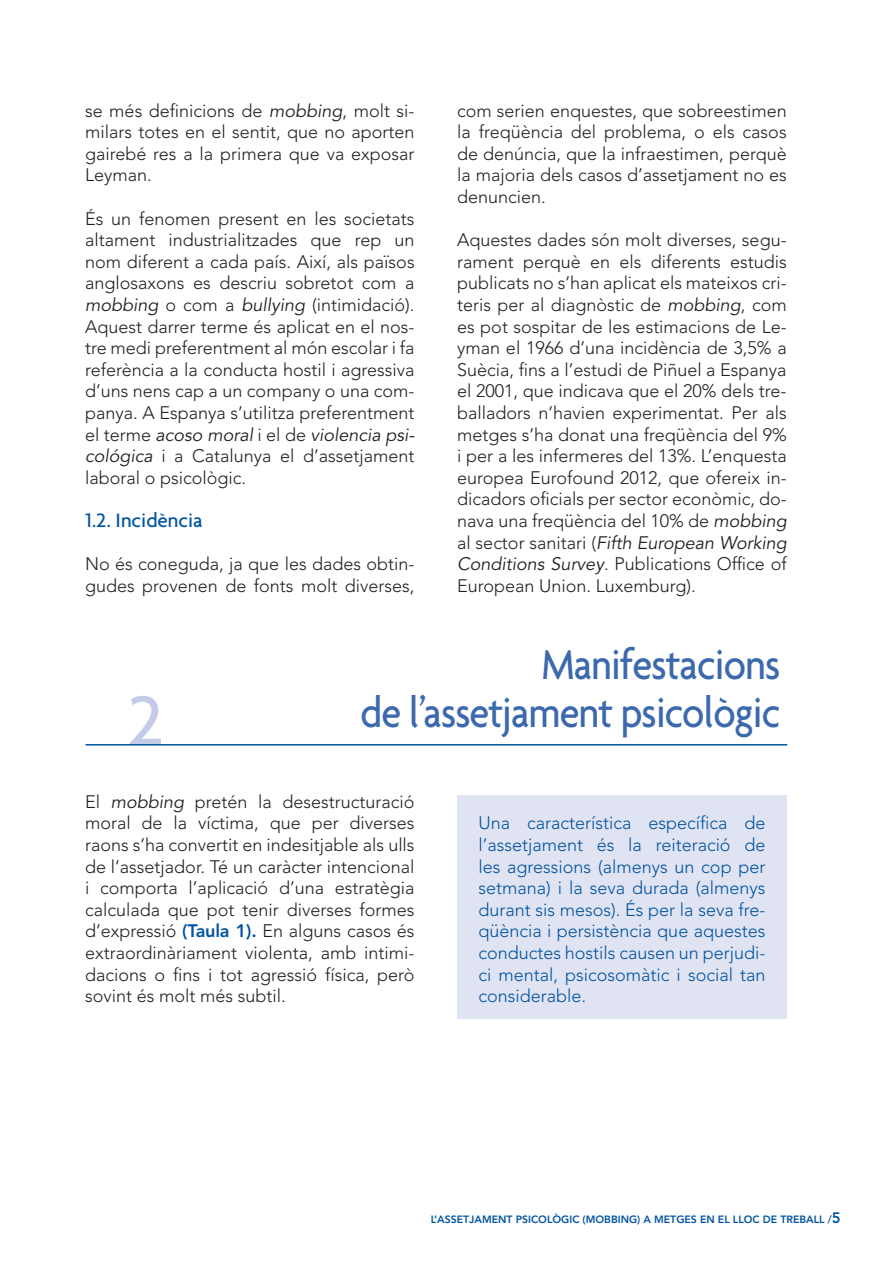
<style>
.page{position:relative;width:893px;height:1263px;background:#fff}
.page>*{position:absolute;margin:0;border:0;box-sizing:border-box;transform-origin:0 0}
.t1{font:500 75px "Agenda";color:#c4cbe6}
.t2{font:500 45px "Agenda";letter-spacing:-.02em;color:#3c69ad;scale:.9 1}
.t3{font:500 21px "Agenda";color:#0053a0}
.t4{font:300 18px/21.6px "Avenir LT Std";color:#231f20;text-align:justify}
.t5{font:300 18px/21.6px "Avenir LT Std";color:#0053a0;text-align:justify}
.t6{font:800 10.5px "Avenir LT Std";color:#0053a0}
.s1{font-weight:400;font-style:italic}
.s2{font-weight:800;color:#0053a0}
.s3{font-size:15px}
</style>
<div class="page">
<div style="left:457px;top:795px;width:330px;height:223px;background:#e0e3f2"></div>
<hr style="left:86px;top:744px;width:701px;height:1px;background:#0053a0">
<p class="t4" style="left:85px;top:100px;width:331px">se més definicions de <span class="s1">mobbing</span>, molt si&shy;milars totes en el sentit, que no aporten gairebé res a la primera que va exposar Leyman.</p>
<p class="t4" style="left:85px;top:208px;width:331px">És un fenomen present en les societats altament industrialitzades que rep un nom diferent a cada país. Així, als països anglosaxons es descriu sobretot com a <span class="s1">mobbing</span> o com a <span class="s1">bullying</span> (intimidació).<br>Aquest darrer terme és aplicat en el nos&shy;tre medi preferentment al món escolar i fa referència a la conducta hostil i agressiva d’uns nens cap a un company o una com&shy;panya. A Espanya s’utilitza preferentment el terme <span class="s1">acoso moral</span> i el de <span class="s1">violencia psi&shy;cológica</span> i a Catalunya el d’assetjament laboral o psicològic.</p>
<p class="t3" style="left:85px;top:507px;width:119px">1.2. Incidència</p>
<p class="t4" style="left:85px;top:553px;width:331px">No és coneguda, ja que les dades obtin&shy;gudes provenen de fonts molt diverses,</p>
<p class="t4" style="left:457px;top:100px;width:331px">com serien enquestes, que sobreestimen la freqüència del problema, o els casos de denúncia, que la infraestimen, perquè la majoria dels casos d’assetjament no es denuncien.</p>
<p class="t4" style="left:457px;top:229px;width:331px">Aquestes dades són molt diverses, segu&shy;rament perquè en els diferents estudis publicats no s’han aplicat els mateixos cri&shy;teris per al diagnòstic de <span class="s1">mobbing</span>, com es pot sospitar de les estimacions de Le&shy;yman el 1966 d’una incidència de 3,5% a Suècia, fins a l’estudi de Piñuel a Espanya el 2001, que indicava que el 20% dels tre&shy;balladors n’havien experimentat. Per als metges s’ha donat una freqüència del 9% i per a les infermeres del 13%. L’enquesta europea Eurofound 2012, que ofereix in&shy;dicadors oficials per sector econòmic, do&shy;nava una freqüència del 10% de <span class="s1">mobbing </span>al sector sanitari (<span class="s1">Fifth European Working Conditions Survey</span>. Publications Office of European Union. Luxemburg).</p>
<h2 class="t2" style="left:541px;top:637px;width:267px">Manifestacions</h2>
<h1 class="t1" style="left:128px;top:675px;width:38px">2</h1>
<h2 class="t2" style="left:360px;top:685px;width:468px">de l’assetjament psicològic</h2>
<p class="t4" style="left:85px;top:791px;width:331px">El <span class="s1">mobbing</span> pretén la desestructuració moral de la víctima, que per diverses raons s’ha convertit en indesitjable als ulls de l’assetjador. Té un caràcter intencional i comporta l’aplicació d’una estratègia calculada que pot tenir diverses formes d’expressió <span class="s2">(TAULA 1).</span> En alguns casos és extraordinàriament violenta, amb intimi&shy;dacions o fins i tot agressió física, però sovint és molt més subtil.</p>
<p class="t5" style="left:478px;top:812px;width:289px">Una característica específica de l’assetjament és la reiteració de les agressions (almenys un cop per setmana) i la seva durada (almenys durant sis mesos). És per la seva fre&shy;qüència i persistència que aquestes conductes hostils causen un perjudi&shy;ci mental, psicosomàtic i social tan considerable.</p>
<p class="t6" style="left:431px;top:1213px;width:411px">L’ASSETJAMENT PSICOLÒGIC (MOBBING) A METGES EN EL LLOC DE TREBALL /<span class="s3">5</span></p>
</div>
